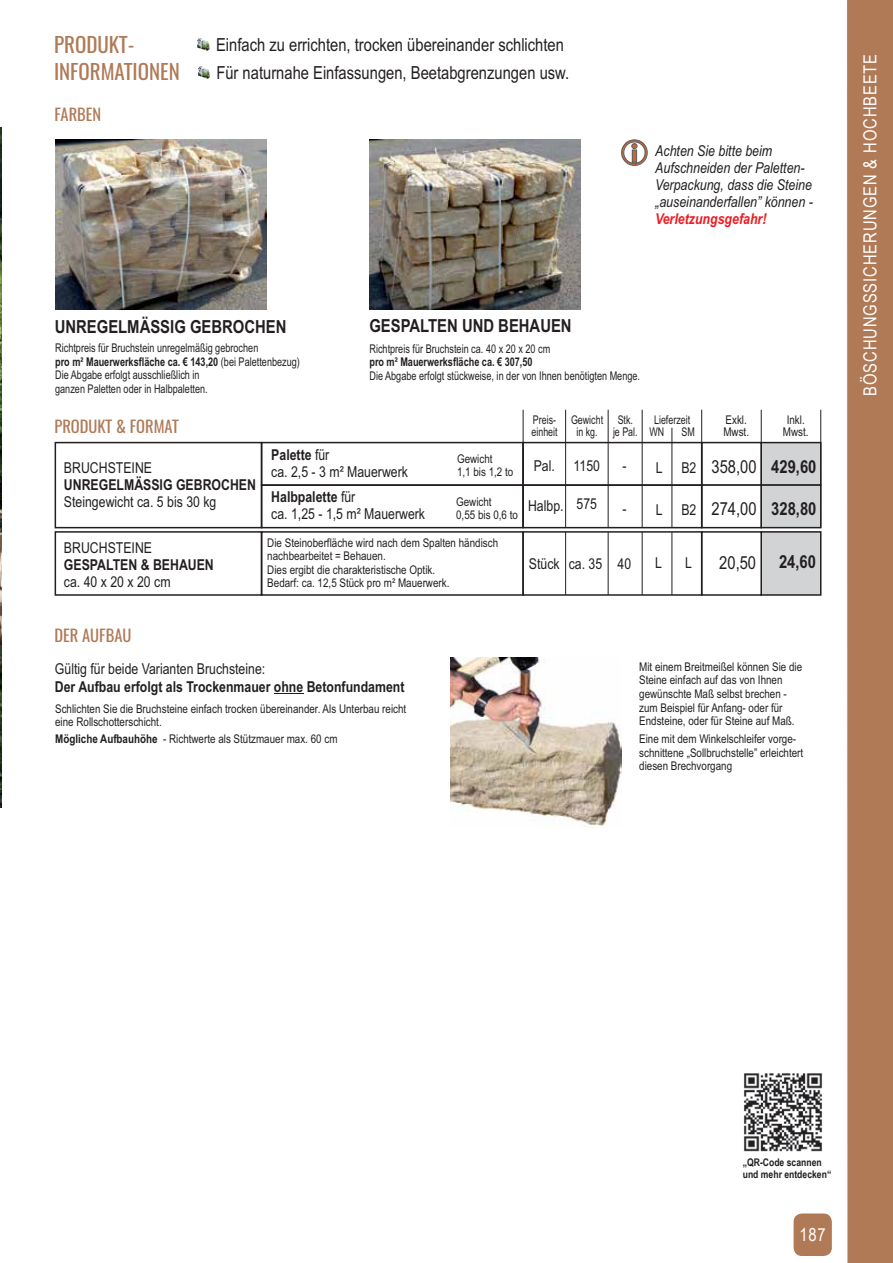
<style>
.page{position:relative;width:893px;height:1263px;background:#fff}
.page>*{position:absolute;margin:0;border:0;box-sizing:border-box;transform-origin:0 0}
.t1{font:21px/26.5px "Oswald";color:#b07a57}
.t2{font:18px "Arial Narrow";color:#231f20}
.t3{font:700 18px "Arial Narrow";color:#231f20}
.t4{font:18px "Arial Narrow";letter-spacing:.05em;color:#fff}
.t5{font:16.5px "Oswald";color:#b07a57}
.t6{font:15px/17px "Arial Narrow";color:#231f20}
.t7{font:italic 15px/16.8px "Arial Narrow";color:#231f20}
.t8{font:700 15px "Arial Narrow";color:#231f20}
.t9{font:italic 700 15px "Arial Narrow";color:#ed1d24}
.t10{font:12px/13.6px "Arial Narrow";color:#231f20}
.t11{font:12px/13.6px "Arial Narrow";color:#231f20;scale:.93 1}
.t12{font:12px/12.3px "Arial Narrow";color:#231f20;scale:.9 1}
.t13{font:700 12px "Arial Narrow";color:#231f20;scale:.93 1}
.t14{font:700 10.5px/12.6px "Arial Narrow";color:#231f20}
.s1{font-weight:700}
</style>
<div class="page">
<img style="left:744px;top:1073px;width:78px;height:79px">
<img style="left:197px;top:38px;width:13px;height:13px">
<img style="left:198px;top:66px;width:12px;height:13px">
<div style="left:761px;top:443px;width:60px;height:42px;background:#d1d3d4"></div>
<div style="left:760px;top:442px;width:61px;height:44px;border:2px solid #231f20"></div>
<div style="left:761px;top:532px;width:60px;height:63px;background:#d1d3d4"></div>
<div style="left:760px;top:531px;width:61px;height:65px;border:2px solid #231f20"></div>
<div style="left:761px;top:485px;width:60px;height:43px;background:#d1d3d4"></div>
<div style="left:760px;top:484px;width:61px;height:44px;border:2px solid #231f20"></div>
<div style="left:701px;top:442px;width:61px;height:44px;border:2px solid #231f20"></div>
<div style="left:701px;top:531px;width:61px;height:65px;border:2px solid #231f20"></div>
<div style="left:701px;top:484px;width:61px;height:44px;border:2px solid #231f20"></div>
<hr style="left:672px;top:428px;width:1px;height:100px;background:#231f20">
<hr style="left:672px;top:532px;width:1px;height:63px;background:#231f20">
<hr style="left:701px;top:410px;width:1px;height:118px;background:#231f20">
<hr style="left:761px;top:410px;width:1px;height:118px;background:#231f20">
<hr style="left:820px;top:410px;width:1px;height:118px;background:#231f20">
<hr style="left:642px;top:410px;width:1px;height:118px;background:#231f20">
<hr style="left:642px;top:532px;width:1px;height:63px;background:#231f20">
<hr style="left:608px;top:532px;width:1px;height:63px;background:#231f20">
<hr style="left:565px;top:532px;width:1px;height:63px;background:#231f20">
<hr style="left:523px;top:410px;width:1px;height:118px;background:#231f20">
<hr style="left:565px;top:410px;width:1px;height:118px;background:#231f20">
<hr style="left:608px;top:410px;width:1px;height:118px;background:#231f20">
<img style="left:451px;top:657px;width:170px;height:170px">
<svg style="left:274px;top:693px;width:29px;height:1px"></svg>
<img style="left:369px;top:140px;width:212px;height:169px">
<img style="left:55px;top:140px;width:212px;height:169px">
<div style="left:55px;top:442px;width:207px;height:86px;border:2px solid #231f20"></div>
<div style="left:55px;top:531px;width:207px;height:65px;border:2px solid #231f20"></div>
<div style="left:261px;top:442px;width:263px;height:44px;border:2px solid #231f20"></div>
<div style="left:261px;top:531px;width:263px;height:65px;border:2px solid #231f20"></div>
<div style="left:522px;top:442px;width:180px;height:44px;border:2px solid #231f20"></div>
<div style="left:522px;top:531px;width:180px;height:65px;border:2px solid #231f20"></div>
<div style="left:522px;top:484px;width:180px;height:44px;border:2px solid #231f20"></div>
<div style="left:261px;top:484px;width:263px;height:44px;border:2px solid #231f20"></div>
<img style="left:0;top:127px;width:1px;height:680px">
<div style="left:846px;top:0;width:47px;height:1263px;background:#b07a57"></div>
<div style="left:794px;top:1213px;width:38px;height:43px;background:#b07a57;border-radius:9px"></div>
<svg style="left:621px;top:140px;width:27px;height:26px"></svg>
<h1 class="t1" style="left:54px;top:29px;width:127px">PRODUKT-<br>INFORMATIONEN</h1>
<h3 class="t5" style="left:54px;top:99px;width:48px">FARBEN</h3>
<h2 class="t2" style="left:216px;top:32px;width:349px">Einfach zu errichten, trocken übereinander schlichten</h2>
<h2 class="t2" style="left:216px;top:59px;width:354px">Für naturnahe Einfassungen, Beetabgrenzungen usw.</h2>
<p class="t7" style="left:655px;top:142px;width:159px">Achten Sie bitte beim<br>Aufschneiden der Paletten-<br>Verpackung, dass die Steine „auseinanderfallen” können -</p>
<p class="t9" style="left:655px;top:208px;width:113px">Verletzungsgefahr!</p>
<h2 class="t3" style="left:55px;top:313px;width:233px">UNREGELMÄSSIG GEBROCHEN</h2>
<h2 class="t3" style="left:369px;top:312px;width:204px">GESPALTEN UND BEHAUEN</h2>
<p class="t11" style="left:55px;top:341px;width:265px">Richtpreis für Bruchstein unregelmäßig gebrochen<br><span class="s1">pro m² Mauerwerksfläche ca. € 143,20</span> (bei Palettenbezug)<br>Die Abgabe erfolgt ausschließlich in<br>ganzen Paletten oder in Halbpaletten.</p>
<p class="t11" style="left:369px;top:341px;width:196px">Richtpreis für Bruchstein ca. 40 x 20 x 20 cm</p>
<p class="t13" style="left:369px;top:353px;width:177px">pro m² Mauerwerksfläche ca. € 307,50</p>
<p class="t11" style="left:369px;top:368px;width:293px">Die Abgabe erfolgt stückweise, in der von Ihnen benötigten Menge.</p>
<h3 class="t5" style="left:54px;top:412px;width:126px">PRODUKT &amp; FORMAT</h3>
<p class="t6" style="left:64px;top:458px;width:90px">BRUCHSTEINE</p>
<p class="t8" style="left:64px;top:473px;width:194px">UNREGELMÄSSIG GEBROCHEN</p>
<p class="t6" style="left:64px;top:492px;width:154px">Steingewicht ca. 5 bis 30 kg</p>
<p class="t6" style="left:64px;top:539px;width:90px">BRUCHSTEINE</p>
<p class="t8" style="left:64px;top:554px;width:151px">GESPALTEN &amp; BEHAUEN</p>
<p class="t6" style="left:64px;top:573px;width:108px">ca. 40 x 20 x 20 cm</p>
<p class="t6" style="left:271px;top:446px;width:138px"><span class="s1">Palette</span> für<br>ca. 2,5 - 3 m² Mauerwerk</p>
<p class="t6" style="left:271px;top:488px;width:155px"><span class="s1">Halbpalette</span> für<br>ca. 1,25 - 1,5 m² Mauerwerk</p>
<p class="t10" style="left:457px;top:451px;width:58px">Gewicht<br>1,1 bis 1,2 to</p>
<p class="t10" style="left:456px;top:494px;width:63px">Gewicht<br>0,55 bis 0,6 to</p>
<p class="t10" style="left:267px;top:535px;width:232px">Die Steinoberfläche wird nach dem Spalten händisch nachbearbeitet = Behauen.<br>Dies ergibt die charakteristische Optik.<br>Bedarf: ca. 12,5 Stück pro m² Mauerwerk.</p>
<p class="t12" style="left:531px;top:413px;width:31px">Preis&shy;einheit</p>
<p class="t12" style="left:571px;top:413px;width:37px;text-align:center">Gewicht in kg.</p>
<p class="t12" style="left:613px;top:413px;width:29px;text-align:center">Stk. je Pal.</p>
<p class="t6" style="left:534px;top:457px;width:68px">Pal. 1150</p>
<p class="t6" style="left:528px;top:496px;width:70px">Halbp. 575</p>
<p class="t6" style="left:622px;top:457px;width:6px">-</p>
<p class="t6" style="left:622px;top:499px;width:6px">-</p>
<p class="t6" style="left:529px;top:554px;width:32px">Stück</p>
<p class="t6" style="left:569px;top:555px;width:64px">ca. 35 40</p>
<p class="t12" style="left:649px;top:413px;width:47px;text-indent:5px">Lieferzeit<br>WN</p>
<p class="t12" style="left:681px;top:426px;width:16px">SM</p>
<p class="t6" style="left:656px;top:458px;width:8px">L</p>
<p class="t6" style="left:681px;top:458px;width:17px">B2</p>
<p class="t6" style="left:656px;top:501px;width:8px">L</p>
<p class="t6" style="left:681px;top:501px;width:17px">B2</p>
<p class="t6" style="left:655px;top:554px;width:8px">L</p>
<p class="t6" style="left:685px;top:554px;width:8px">L</p>
<h3 class="t5" style="left:54px;top:620px;width:79px">DER AUFBAU</h3>
<p class="t10" style="left:723px;top:413px;width:27px;line-height:12.3px">Exkl.<br>Mwst.</p>
<p class="t10" style="left:783px;top:413px;width:27px;line-height:12.3px;text-align:center">Inkl.<br>Mwst.</p>
<h2 class="t2" style="left:711px;top:454px;width:47px">358,00</h2>
<h2 class="t3" style="left:771px;top:453px;width:47px">429,60</h2>
<h2 class="t2" style="left:711px;top:496px;width:47px">274,00</h2>
<h2 class="t3" style="left:771px;top:495px;width:47px">328,80</h2>
<h2 class="t2" style="left:719px;top:549px;width:38px">20,50</h2>
<h2 class="t3" style="left:779px;top:548px;width:38px">24,60</h2>
<p class="t6" style="left:55px;top:660px;width:212px">Gültig für beide Varianten Bruchsteine:</p>
<p class="t8" style="left:55px;top:675px;width:351px">Der Aufbau erfolgt als Trockenmauer ohne Betonfundament</p>
<p class="t10" style="left:55px;top:731px;width:284px"><span class="s1">Mögliche Aufbauhöhe</span> - Richtwerte als Stützmauer max. 60 cm</p>
<p class="t10" style="left:55px;top:701px;width:353px">Schlichten Sie die Bruchsteine einfach trocken übereinander. Als Unterbau reicht eine Rollschotterschicht.</p>
<p class="t10" style="left:639px;top:659px;width:164px">Mit einem Breitmeißel können Sie die Steine einfach auf das von Ihnen gewünschte Maß selbst brechen - zum Beispiel für Anfang- oder für Endsteine, oder für Steine auf Maß.</p>
<p class="t10" style="left:639px;top:731px;width:166px">Eine mit dem Winkelschleifer vorge&shy;schnittene „Sollbruchstelle” erleichtert diesen Brechvorgang</p>
<h2 class="t4" style="left:857px;top:396px;width:342px;rotate:-90deg">Böschungssicherungen &amp; HOCHBEETE</h2>
<p class="t14" style="left:743px;top:1155px;width:90px">„QR-Code scannen und mehr entdecken“</p>
<h2 class="t4" style="left:799px;top:1221px;width:28px">187</h2>
</div>
